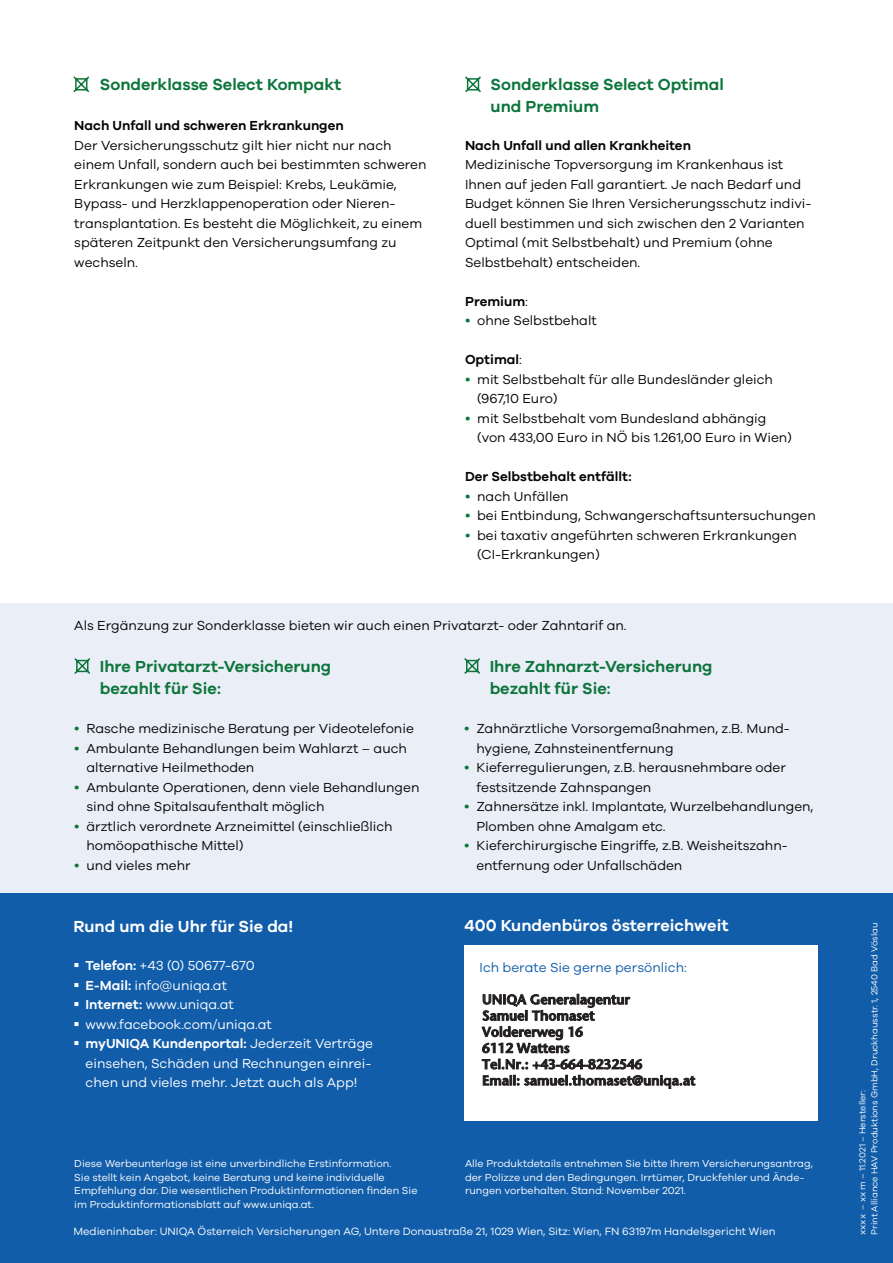
<style>
.page{position:relative;width:893px;height:1263px;background:#fff}
.page>*{position:absolute;margin:0;border:0;box-sizing:border-box;transform-origin:0 0}
.t1{font:600 16.5px/22.5px "Galano";color:#0d753c}
.t2{font:600 16.5px "Galano";color:#fff}
.t3{font:13.5px/19.5px "Galano";color:#040503}
.t4{font:13.5px/19.5px "Galano";color:#fff}
.t5{font:600 13.5px/16.2px "Stone Sans";color:#231f20}
.t6{font:600 13.5px "Galano";color:#040503}
.t7{font:13.5px "Galano";color:#115daa}
.t8{font:10.95px "Galano";color:#fff}
.t9{font:10.5px/13.5px "Galano";color:#fff}
.t10{font:9px/12px "Galano";color:#fff}
.s1{font-weight:400}
.s2{color:#0d753c}
.s3{font-weight:600}
</style>
<div class="page">
<div style="left:0;top:604px;width:893px;height:289px;background:#eaeef7"></div>
<svg style="left:72px;top:76px;width:411px;height:598px"></svg>
<div style="left:0;top:893px;width:893px;height:370px;background:#115daa"></div>
<div style="left:464px;top:945px;width:354px;height:176px;background:#fff"></div>
<img style="left:72px;top:276px;width:71px;height:66px">
<p class="t1" style="left:100px;top:74px;width:243px">Sonderklasse Select Kompakt</p>
<p class="t6" style="left:74px;top:121px;width:271px">Nach Unfall und schweren Erkrankungen</p>
<p class="t3" style="left:74px;top:136px;width:354px">Der Versicherungsschutz gilt hier nicht nur nach einem Unfall, sondern auch bei bestimmten schweren Erkrankungen wie zum Beispiel: Krebs, Leukämie, Bypass- und Herzklappenoperation oder Nieren&shy;transplantation. Es besteht die Möglichkeit, zu einem späteren Zeitpunkt den Versicherungsumfang zu wechseln.</p>
<p class="t1" style="left:490px;top:74px;width:235px">Sonderklasse Select Optimal und Premium</p>
<p class="t6" style="left:465px;top:140px;width:227px">Nach Unfall und allen Krankheiten</p>
<p class="t3" style="left:465px;top:156px;width:348px">Medizinische Topversorgung im Krankenhaus ist Ihnen auf jeden Fall garantiert. Je nach Bedarf und Budget können Sie Ihren Versicherungsschutz indivi&shy;duell bestimmen und sich zwischen den 2 Varianten Optimal (mit Selbstbehalt) und Premium (ohne Selbstbehalt) entscheiden.</p>
<p class="t6" style="left:465px;top:296px;width:64px">Premium<span class="s1">:</span></p>
<p class="t3" style="left:465px;top:312px;width:133px"><span class="s2">•</span> ohne Selbstbehalt</p>
<p class="t6" style="left:465px;top:355px;width:58px">Optimal<span class="s1">:</span></p>
<p class="t3" style="left:477px;top:370px;width:297px;text-indent:-12px"><span class="s2">•</span> mit Selbstbehalt für alle Bundesländer gleich (967,10 Euro)</p>
<p class="t3" style="left:477px;top:409px;width:316px;text-indent:-12px"><span class="s2">•</span> mit Selbstbehalt vom Bundesland abhängig (von 433,00 Euro in NÖ bis 1.261,00 Euro in Wien)</p>
<p class="t6" style="left:465px;top:472px;width:168px">Der Selbstbehalt entfällt:</p>
<p class="t3" style="left:465px;top:487px;width:105px"><span class="s2">•</span> nach Unfällen</p>
<p class="t3" style="left:465px;top:507px;width:352px"><span class="s2">•</span> bei Entbindung, Schwangerschaftsuntersuchungen</p>
<p class="t3" style="left:477px;top:526px;width:321px;text-indent:-12px"><span class="s2">•</span> bei taxativ angeführten schweren Erkrankungen (CI-Erkrankungen)</p>
<p class="t3" style="left:74px;top:616px;width:554px">Als Ergänzung zur Sonderklasse bieten wir auch einen Privatarzt- oder Zahntarif an.</p>
<p class="t1" style="left:100px;top:656px;width:233px">Ihre Privatarzt-Versicherung bezahlt für Sie:</p>
<p class="t3" style="left:74px;top:720px;width:341px"><span class="s2">•</span> Rasche medizinische Beratung per Videotelefonie</p>
<p class="t3" style="left:86px;top:739px;width:322px;text-indent:-12px"><span class="s2">•</span> Ambulante Behandlungen beim Wahlarzt – auch alternative Heilmethoden</p>
<p class="t3" style="left:86px;top:778px;width:334px;text-indent:-12px"><span class="s2">•</span> Ambulante Operationen, denn viele Behandlungen sind ohne Spitalsaufenthalt möglich</p>
<p class="t3" style="left:86px;top:817px;width:308px;text-indent:-12px"><span class="s2">•</span> ärztlich verordnete Arzneimittel (einschließlich homöopathische Mittel)</p>
<p class="t3" style="left:74px;top:856px;width:118px"><span class="s2">•</span> und vieles mehr</p>
<p class="t1" style="left:490px;top:656px;width:224px">Ihre Zahnarzt-Versicherung bezahlt für Sie:</p>
<p class="t3" style="left:476px;top:720px;width:315px;text-indent:-12px"><span class="s2">•</span> Zahnärztliche Vorsorgemaßnahmen, z.B. Mund&shy;hygiene, Zahnsteinentfernung</p>
<p class="t3" style="left:476px;top:759px;width:311px;text-indent:-12px"><span class="s2">•</span> Kieferregulierungen, z.B. herausnehmbare oder festsitzende Zahnspangen</p>
<p class="t3" style="left:476px;top:798px;width:339px;text-indent:-12px"><span class="s2">•</span> Zahnersätze inkl. Implantate, Wurzelbehandlungen,<br>Plomben ohne Amalgam etc.</p>
<p class="t3" style="left:476px;top:837px;width:313px;text-indent:-12px"><span class="s2">•</span> Kieferchirurgische Eingriffe, z.B. Weisheitszahn&shy;entfernung oder Unfallschäden</p>
<p class="t2" style="left:73px;top:920px;width:221px">Rund um die Uhr für Sie da!</p>
<p class="t2" style="left:465px;top:919px;width:265px">400 Kundenbüros österreichweit</p>
<p class="t4" style="left:86px;top:957px;width:289px"><span class="s3">Telefon:</span> +43 (0) 50677-670<br><span class="s3">E-Mail:</span> info@uniqa.at<br><span class="s3">Internet:</span> www.uniqa.at www.facebook.com/uniqa.at<br><span class="s3">myUNIQA Kundenportal:</span> Jederzeit Verträge einsehen, Schäden und Rechnungen einrei&shy;chen und vieles mehr. Jetzt auch als App!</p>
<p class="t7" style="left:480px;top:963px;width:209px">Ich berate Sie gerne persönlich:</p>
<p class="t5" style="left:482px;top:991px;width:215px">UNIQA Generalagentur<br>Samuel Thomaset<br>Voldererweg 16<br>6112 Wattens<br>Tel.Nr.: +43-664-8232546<br>Email: samuel.thomaset@uniqa.at</p>
<p class="t9" style="left:74px;top:1157px;width:345px">Diese Werbeunterlage ist eine unverbindliche Erstinformation.<br>Sie stellt kein Angebot, keine Beratung und keine individuelle Empfehlung dar. Die wesentlichen Produktinformationen finden Sie im Produktinformationsblatt auf www.uniqa.at.</p>
<p class="t9" style="left:465px;top:1157px;width:349px">Alle Produktdetails entnehmen Sie bitte Ihrem Versicherungsantrag, der Polizze und den Bedingungen. Irrtümer, Druckfehler und Ände&shy;rungen vorbehalten. Stand: November 2021.</p>
<p class="t8" style="left:73px;top:1227px;width:703px">Medieninhaber: UNIQA Österreich Versicherungen AG, Untere Donaustraße 21, 1029 Wien, Sitz: Wien, FN 63197m Handelsgericht Wien</p>
<p class="t10" style="left:857px;top:1235px;width:314px;rotate:-90deg">xxxx – xx m – 11.2021 – Hersteller:<br>Print Alliance HAV Produktions GmbH, Druckhausstr. 1, 2540 Bad Vöslau</p>
</div>
